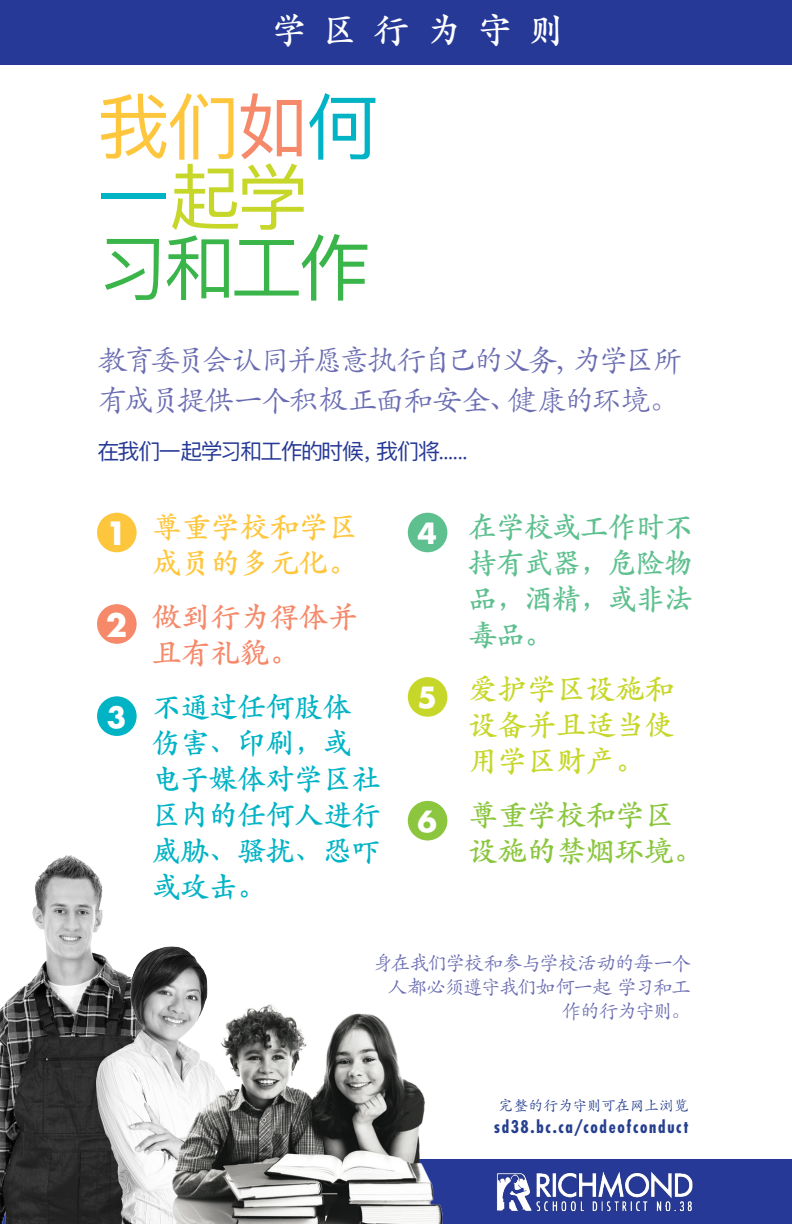
<style>
.page{position:relative;width:792px;height:1224px;background:#fff}
.page>*{position:absolute;margin:0;border:0;box-sizing:border-box;transform-origin:0 0}
.t1{font:72px/70.5px "Ping Fang SC";letter-spacing:-.035em;color:#3ab54a}
.t2{font:36px "ST Kaiti SC Bold";letter-spacing:.425em;color:#fff}
.t3{font:700 31.2px "Futura";color:#fff}
.t4{font:30px/39.6px "ST Kaiti SC Regular";letter-spacing:-.095em;color:#6a6cb2}
.t5{font:30px/36px "ST Kaiti SC Bold";letter-spacing:-.02em;color:#00b3c5}
.t6{font:30px/36px "ST Kaiti SC Bold";letter-spacing:-.04em;color:#5ec08f;text-align:justify}
.t7{font:30px/36px "ST Kaiti SC Bold";letter-spacing:-.02em;color:#c7d72a;text-align:justify}
.t8{font:30px/36px "ST Kaiti SC Bold";letter-spacing:-.02em;color:#8bc63e}
.t9{font:30px/36px "ST Kaiti SC Bold";letter-spacing:-.02em;color:#fec63d}
.t10{font:30px/36px "ST Kaiti SC Bold";letter-spacing:-.02em;color:#f5896a}
.t11{font:700 28.4px "Futura";color:#fff}
.t12{font:22px "Ping Fang SC";letter-spacing:-.08em;color:#263996}
.t13{font:20px/24px "ST Kaiti SC Regular";letter-spacing:-.075em;color:#6a6cb2;text-align:right}
.t14{font:700 condensed 17px "Futura";letter-spacing:.1em;color:#253f8e}
.t15{font:15px "ST Kaiti SC Regular";letter-spacing:-.02em;color:#253f8e}
.s1{color:#fec63d}
.s2{color:#f5896a}
.s3{color:#00b3c5}
.s4{color:#c7d72a}
.s5{font-family:"Futura"}
</style>
<div class="page">
<div style="left:0;top:0;width:792px;height:65px;background:#263996"></div>
<div style="left:0;top:1159px;width:792px;height:65px;background:#263996"></div>
<img style="left:0;top:855px;width:103px;height:369px">
<img style="left:71px;top:930px;width:137px;height:294px">
<img style="left:133px;top:990px;width:310px;height:234px">
<img style="left:496px;top:1171px;width:197px;height:41px">
<div style="left:97px;top:513px;width:40px;height:39px;background:#fec63d;border-radius:50%"></div>
<div style="left:97px;top:604px;width:40px;height:40px;background:#f5896a;border-radius:50%"></div>
<div style="left:97px;top:696px;width:40px;height:40px;background:#00b3c5;border-radius:50%"></div>
<div style="left:408px;top:513px;width:39px;height:39px;background:#5ec08f;border-radius:50%"></div>
<div style="left:408px;top:677px;width:39px;height:40px;background:#c7d72a;border-radius:50%"></div>
<div style="left:408px;top:801px;width:39px;height:39px;background:#8bc63e;border-radius:50%"></div>
<p class="t2" style="left:271px;top:3px;width:294px">学区行为守则</p>
<h1 class="t1" style="left:97px;top:90px;width:283px"><span class="s1">我们</span><span class="s2">如</span><span class="s3">何⼀</span><span class="s4">起学</span>习和⼯作</h1>
<p class="t4" style="left:97px;top:339px;width:586px">教育委员会认同并愿意执行自己的义务，为学区所有成员提供一个积极正面和安全、健康的环境。</p>
<p class="t12" style="left:97px;top:438px;width:372px">在我们⼀起学习和⼯作的时候，我们将<span class="s5">......</span></p>
<p class="t3" style="left:106px;top:512px;width:23px">1</p>
<p class="t3" style="left:106px;top:603px;width:23px">2</p>
<p class="t11" style="left:107px;top:697px;width:21px">3</p>
<p class="t9" style="left:152px;top:507px;width:208px">尊重学校和学区成员的多元化。</p>
<p class="t10" style="left:152px;top:597px;width:208px">做到行为得体并且有礼貌。</p>
<p class="t5" style="left:152px;top:687px;width:230px">不通过任何肢体伤害、印刷，或电子媒体对学区社区内的任何人进行威胁、骚扰、恐吓或攻击。</p>
<p class="t11" style="left:418px;top:514px;width:21px">4</p>
<p class="t11" style="left:418px;top:678px;width:21px">5</p>
<p class="t11" style="left:418px;top:802px;width:21px">6</p>
<p class="t6" style="left:468px;top:507px;width:226px">在学校或工作时不持有武器，危险物品，酒精，或非法毒品。</p>
<p class="t7" style="left:468px;top:669px;width:208px">爱护学区设施和设备并且适当使用学区财产。</p>
<p class="t8" style="left:468px;top:795px;width:237px">尊重学校和学区设施的禁烟环境。</p>
<p class="t13" style="left:373px;top:950px;width:319px">身在我们学校和参与学校活动的每一个人都必须遵守我们如何一起 学习和工作的行为守则。</p>
<p class="t15" style="left:498px;top:1094px;width:192px">完整的行为守则可在网上浏览</p>
<p class="t14" style="left:494px;top:1116px;width:196px">sd38.bc.ca/codeofconduct</p>
</div>
